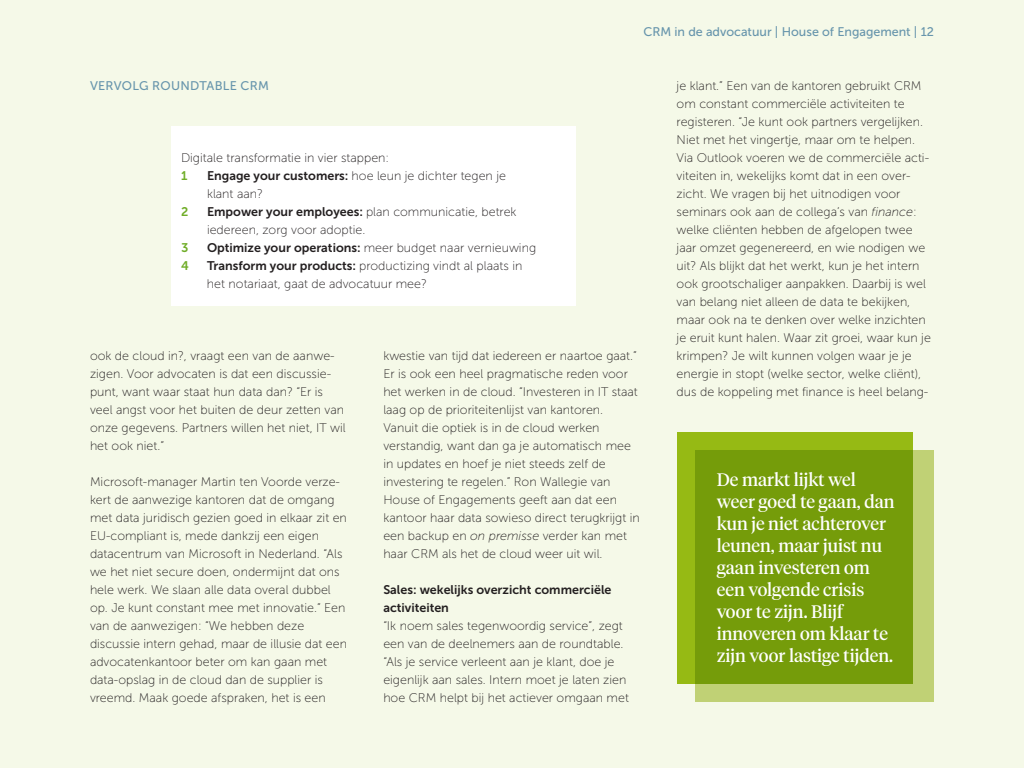
<style>
.page{position:relative;width:1024px;height:768px;background:#f5f9e8}
.page>*{position:absolute;margin:0;border:0;box-sizing:border-box;transform-origin:0 0}
.Intro_Tiempos{font:18px/22px "Tiempos Headline";color:#fff}
.Platte_tekst_Museo{font:12.5px/18px "Museo Sans 100";color:#231f20}
.Tussenkop{font:12.5px/18px "Museo Sans 700";color:#231f20}
.Kopregel{font:12.5px "Museo Sans 500";color:#6795ac}
.Kopregel-2{font:12.5px "Museo Sans 500";letter-spacing:.02em;color:#6795ac}
.Platte_tekst_Museo-2{font:12.5px "Museo Sans 700";color:#70ad28}
.s1{font-family:"Museo Sans 700"}
.s2{font-style:italic}
</style>
<div class="page">
<div style="left:171px;top:126px;width:404px;height:180px;background:#fff"></div>
<div style="left:677px;top:432px;width:236px;height:252px;background:#96ba14"></div>
<svg style="left:696px;top:450px;width:238px;height:252px;background:#7ea217"></svg>
<p class="Kopregel" style="left:643px;top:25px;width:292px">CRM in de advocatuur | House of Engagement | 12</p>
<p class="Kopregel-2" style="left:90px;top:79px;width:181px">VERVOLG ROUNDTABLE CRM</p>
<p class="Platte_tekst_Museo" style="left:181px;top:149px;width:210px">Digitale transformatie in vier stappen:</p>
<p class="Platte_tekst_Museo-2" style="left:181px;top:169px;width:8px">1</p>
<p class="Platte_tekst_Museo" style="left:207px;top:167px;width:301px"><span class="s1">Engage your customers:</span> hoe leun je dichter tegen je klant aan?</p>
<p class="Platte_tekst_Museo-2" style="left:181px;top:205px;width:9px">2</p>
<p class="Platte_tekst_Museo" style="left:207px;top:203px;width:311px"><span class="s1">Empower your employees:</span> plan communicatie, betrek iedereen, zorg voor adoptie.</p>
<p class="Platte_tekst_Museo-2" style="left:181px;top:241px;width:9px">3</p>
<p class="Platte_tekst_Museo" style="left:207px;top:239px;width:331px"><span class="s1">Optimize your operations:</span> meer budget naar vernieuwing</p>
<p class="Platte_tekst_Museo-2" style="left:181px;top:259px;width:9px">4</p>
<p class="Platte_tekst_Museo" style="left:207px;top:257px;width:317px"><span class="s1">Transform your products:</span> productizing vindt al plaats in het notariaat, gaat de advocatuur mee?</p>
<p class="Platte_tekst_Museo" style="left:90px;top:347px;width:257px">ook de cloud in?, vraagt een van de aanwe&shy;zigen. Voor advocaten is dat een discussie&shy;punt, want waar staat hun data dan? “Er is veel angst voor het buiten de deur zetten van onze gegevens. Partners willen het niet, IT wil het ook niet.”</p>
<p class="Platte_tekst_Museo" style="left:90px;top:473px;width:259px">Microsoft-manager Martin ten Voorde verze&shy;kert de aanwezige kantoren dat de omgang met data juridisch gezien goed in elkaar zit en EU-compliant is, mede dankzij een eigen datacentrum van Microsoft in Nederland. “Als we het niet secure doen, ondermijnt dat ons hele werk. We slaan alle data overal dubbel op. Je kunt constant mee met innovatie.” Een van de aanwezigen: “We hebben deze discussie intern gehad, maar de illusie dat een advocatenkantoor beter om kan gaan met data-opslag in de cloud dan de supplier is vreemd. Maak goede afspraken, het is een</p>
<p class="Platte_tekst_Museo" style="left:383px;top:347px;width:258px">kwestie van tijd dat iedereen er naartoe gaat.” Er is ook een heel pragmatische reden voor het werken in de cloud. “Investeren in IT staat laag op de prioriteitenlijst van kantoren.<br>Vanuit die optiek is in de cloud werken verstandig, want dan ga je automatisch mee in updates en hoef je niet steeds zelf de investering te regelen.” Ron Wallegie van House of Engagements geeft aan dat een kantoor haar data sowieso direct terugkrijgt in een backup en <span class="s2">on premisse</span> verder kan met haar CRM als het de cloud weer uit wil.</p>
<p class="Tussenkop" style="left:383px;top:581px;width:230px">Sales: wekelijks overzicht commerciële activiteiten</p>
<p class="Platte_tekst_Museo" style="left:383px;top:617px;width:247px">“Ik noem sales tegenwoordig service”, zegt een van de deelnemers aan de roundtable. “Als je service verleent aan je klant, doe je eigenlijk aan sales. Intern moet je laten zien hoe CRM helpt bij het actiever omgaan met</p>
<p class="Platte_tekst_Museo" style="left:677px;top:77px;width:256px">je klant.” Een van de kantoren gebruikt CRM om constant commerciële activiteiten te registeren. “Je kunt ook partners vergelijken.<br>Niet met het vingertje, maar om te helpen.<br>Via Outlook voeren we de commerciële acti&shy;viteiten in, wekelijks komt dat in een over&shy;zicht. We vragen bij het uitnodigen voor seminars ook aan de collega’s van <span class="s2">finance</span>: welke cliënten hebben de afgelopen twee jaar omzet gegenereerd, en wie nodigen we uit? Als blijkt dat het werkt, kun je het intern ook grootschaliger aanpakken. Daarbij is wel van belang niet alleen de data te bekijken, maar ook na te denken over welke inzichten je eruit kunt halen. Waar zit groei, waar kun je krimpen? Je wilt kunnen volgen waar je je energie in stopt (welke sector, welke cliënt), dus de koppeling met finance is heel belang-</p>
<p class="Intro_Tiempos" style="left:717px;top:468px;width:179px">De markt lijkt wel weer goed te gaan, dan kun je niet achterover leunen, maar juist nu gaan investeren om een volgende crisis voor te zijn. Blijf innoveren om klaar te zijn voor lastige tijden.</p>
</div>
